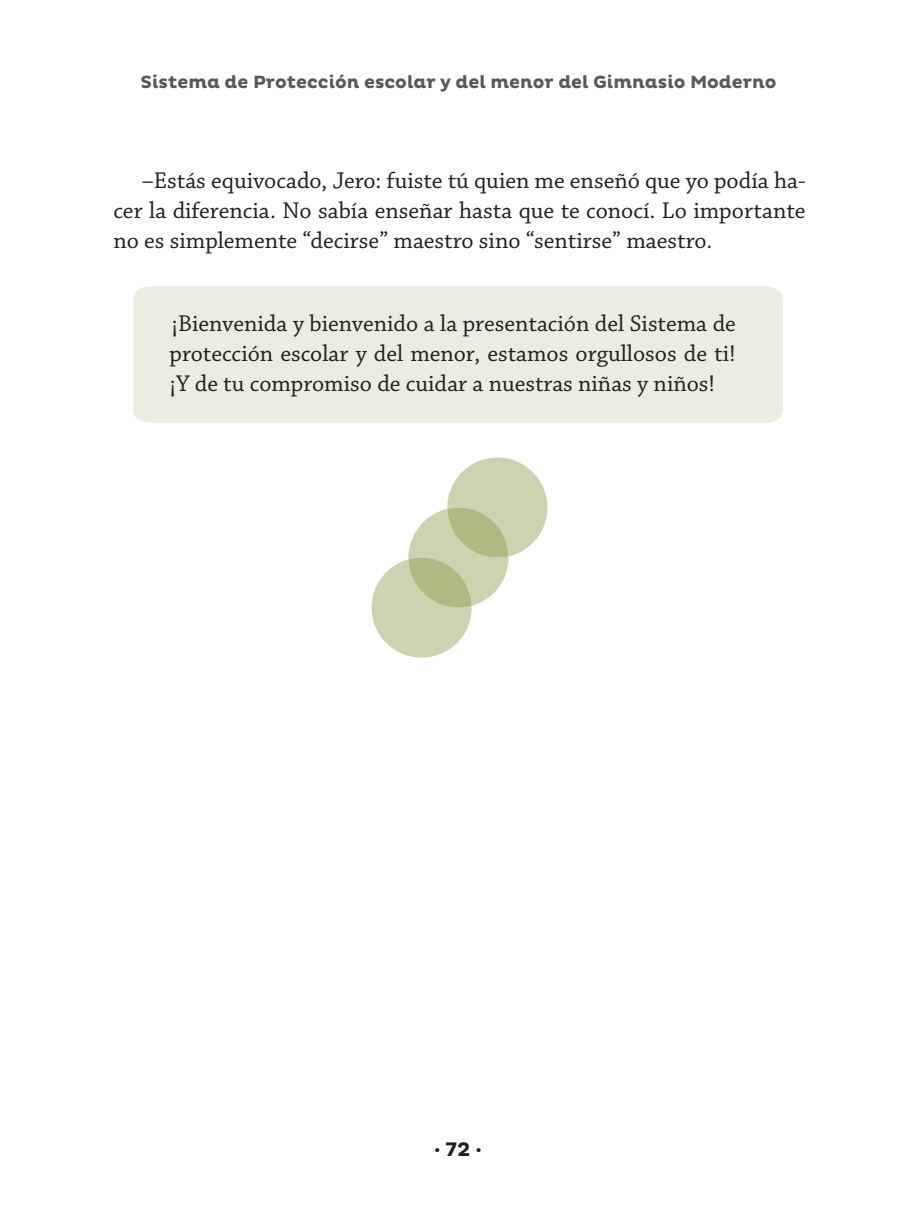
<style>
.page{position:relative;width:919px;height:1224px;background:#fff}
.page>*{position:absolute;margin:0;border:0;box-sizing:border-box;transform-origin:0 0}
.t1{font:24px/30px "Chaparral Pro";color:#231f20;text-align:justify}
.t2{font:700 20px "Pluto";color:#231f20}
.t3{font:700 18px "Pluto";color:#57585a}
</style>
<div class="page">
<div style="left:133px;top:287px;width:649px;height:136px;background:#eaeee1"></div>
<svg style="left:371px;top:458px;width:176px;height:200px"></svg>
<p class="t3" style="left:141px;top:72px;width:637px">Sistema de Protección escolar y del menor del Gimnasio Moderno</p>
<p class="t1" style="left:113px;top:166px;width:693px;text-indent:28px">–Estás equivocado, Jero: fuiste tú quien me enseñó que yo podía ha&shy;cer la diferencia. No sabía enseñar hasta que te conocí. Lo importante no es simplemente “decirse” maestro sino “sentirse” maestro.</p>
<p class="t1" style="left:169px;top:309px;width:567px">¡Bienvenida y bienvenido a la presentación del Sistema de protección escolar y del menor, estamos orgullosos de ti! ¡Y de tu compromiso de cuidar a nuestras niñas y niños!</p>
<p class="t2" style="left:434px;top:1137px;width:49px">· 72 ·</p>
</div>
